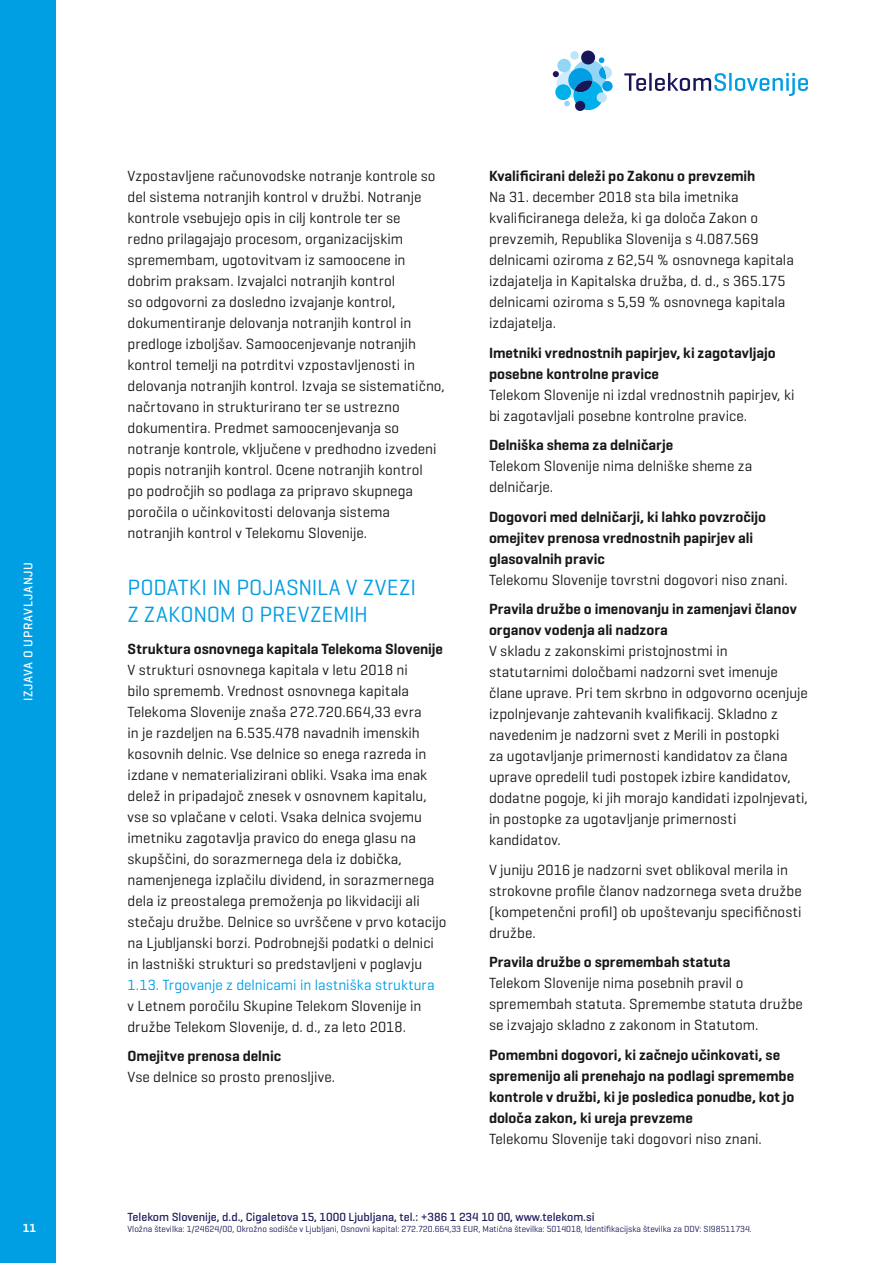
<style>
.page{position:relative;width:893px;height:1263px;background:#fff}
.page>*{position:absolute;margin:0;border:0;box-sizing:border-box;transform-origin:0 0}
.t1{font:22.5px/27px "Geogrotesque";color:#009ee3}
.t2{font:15px/21px "Geogrotesque";color:#181716}
.t3{font:600 15px/21px "Geogrotesque";color:#181716}
.t4{font:15px "Geogrotesque";color:#009ee3}
.t5{font:500 12.75px "Geogrotesque";letter-spacing:.055em;color:#fff}
.t6{font:500 12px "Geogrotesque";color:#1b1b5a}
.t7{font:600 12px "Geogrotesque";color:#fff}
.t8{font:9px "Geogrotesque";color:#1b1b5a}
</style>
<div class="page">
<div style="left:0;top:0;width:55px;height:1263px;background:#009ee3"></div>
<svg style="left:624px;top:73px;width:22px;height:18px"></svg>
<hr style="left:649px;top:73px;width:3px;height:18px;background:#1a1759">
<svg style="left:655px;top:73px;width:71px;height:18px"></svg>
<hr style="left:729px;top:73px;width:3px;height:18px;background:#009ee3">
<svg style="left:735px;top:73px;width:73px;height:23px"></svg>
<svg style="left:553px;top:51px;width:59px;height:59px"></svg>
<p class="t5" style="left:20px;top:701px;width:141px;rotate:-90deg">IZJAVA O UPRAVLJANJU</p>
<p class="t7" style="left:23px;top:1220px;width:15px">11</p>
<p class="t2" style="left:128px;top:165px;width:319px">Vzpostavljene računovodske notranje kontrole so del sistema notranjih kontrol v družbi. Notranje kontrole vsebujejo opis in cilj kontrole ter se<br>redno prilagajajo procesom, organizacijskim spremembam, ugotovitvam iz samoocene in dobrim praksam. Izvajalci notranjih kontrol<br>so odgovorni za dosledno izvajanje kontrol, dokumentiranje delovanja notranjih kontrol in predloge izboljšav. Samoocenjevanje notranjih kontrol temelji na potrditvi vzpostavljenosti in delovanja notranjih kontrol. Izvaja se sistematično, načrtovano in strukturirano ter se ustrezno dokumentira. Predmet samoocenjevanja so notranje kontrole, vključene v predhodno izvedeni popis notranjih kontrol. Ocene notranjih kontrol<br>po področjih so podlaga za pripravo skupnega poročila o učinkovitosti delovanja sistema notranjih kontrol v Telekomu Slovenije.</p>
<h1 class="t1" style="left:128px;top:573px;width:290px">PODATKI IN POJASNILA V ZVEZI<br>Z ZAKONOM O PREVZEMIH</h1>
<p class="t3" style="left:128px;top:638px;width:317px">Struktura osnovnega kapitala Telekoma Slovenije</p>
<p class="t2" style="left:128px;top:659px;width:320px">V strukturi osnovnega kapitala v letu 2018 ni<br>bilo sprememb. Vrednost osnovnega kapitala Telekoma Slovenije znaša 272.720.664,33 evra<br>in je razdeljen na 6.535.478 navadnih imenskih kosovnih delnic. Vse delnice so enega razreda in izdane v nematerializirani obliki. Vsaka ima enak delež in pripadajoč znesek v osnovnem kapitalu, vse so vplačane v celoti. Vsaka delnica svojemu imetniku zagotavlja pravico do enega glasu na skupščini, do sorazmernega dela iz dobička, namenjenega izplačilu dividend, in sorazmernega dela iz preostalega premoženja po likvidaciji ali stečaju družbe. Delnice so uvrščene v prvo kotacijo na Ljubljanski borzi. Podrobnejši podatki o delnici in lastniški strukturi so predstavljeni v poglavju</p>
<p class="t4" style="left:128px;top:975px;width:308px">1.13. Trgovanje z delnicami in lastniška struktura</p>
<p class="t2" style="left:128px;top:995px;width:295px">v Letnem poročilu Skupine Telekom Slovenije in družbe Telekom Slovenije, d. d., za leto 2018.</p>
<p class="t3" style="left:128px;top:1045px;width:155px">Omejitve prenosa delnic</p>
<p class="t2" style="left:128px;top:1066px;width:209px">Vse delnice so prosto prenosljive.</p>
<p class="t3" style="left:489px;top:166px;width:268px">Kvalificirani deleži po Zakonu o prevzemih</p>
<p class="t2" style="left:489px;top:186px;width:306px">Na 31. december 2018 sta bila imetnika kvalificiranega deleža, ki ga določa Zakon o prevzemih, Republika Slovenija s 4.087.569 delnicami oziroma z 62,54 % osnovnega kapitala izdajatelja in Kapitalska družba, d. d., s 365.175 delnicami oziroma s 5,59 % osnovnega kapitala izdajatelja.</p>
<p class="t3" style="left:489px;top:342px;width:288px">Imetniki vrednostnih papirjev, ki zagotavljajo posebne kontrolne pravice</p>
<p class="t2" style="left:489px;top:384px;width:307px">Telekom Slovenije ni izdal vrednostnih papirjev, ki bi zagotavljali posebne kontrolne pravice.</p>
<p class="t3" style="left:489px;top:435px;width:186px">Delniška shema za delničarje</p>
<p class="t2" style="left:489px;top:455px;width:265px">Telekom Slovenije nima delniške sheme za delničarje.</p>
<p class="t3" style="left:489px;top:506px;width:279px">Dogovori med delničarji, ki lahko povzročijo omejitev prenosa vrednostnih papirjev ali glasovalnih pravic</p>
<p class="t2" style="left:489px;top:569px;width:300px">Telekomu Slovenije tovrstni dogovori niso znani.</p>
<p class="t3" style="left:489px;top:599px;width:309px">Pravila družbe o imenovanju in zamenjavi članov organov vodenja ali nadzora</p>
<p class="t2" style="left:489px;top:640px;width:320px">V skladu z zakonskimi pristojnostmi in statutarnimi določbami nadzorni svet imenuje člane uprave. Pri tem skrbno in odgovorno ocenjuje izpolnjevanje zahtevanih kvalifikacij. Skladno z navedenim je nadzorni svet z Merili in postopki<br>za ugotavljanje primernosti kandidatov za člana uprave opredelil tudi postopek izbire kandidatov, dodatne pogoje, ki jih morajo kandidati izpolnjevati, in postopke za ugotavljanje primernosti kandidatov.</p>
<p class="t2" style="left:489px;top:859px;width:314px">V juniju 2016 je nadzorni svet oblikoval merila in strokovne profile članov nadzornega sveta družbe (kompetenčni profil) ob upoštevanju specifičnosti družbe.</p>
<p class="t3" style="left:489px;top:952px;width:243px">Pravila družbe o spremembah statuta</p>
<p class="t2" style="left:489px;top:972px;width:315px">Telekom Slovenije nima posebnih pravil o spremembah statuta. Spremembe statuta družbe se izvajajo skladno z zakonom in Statutom.</p>
<p class="t3" style="left:489px;top:1044px;width:307px">Pomembni dogovori, ki začnejo učinkovati, se spremenijo ali prenehajo na podlagi spremembe kontrole v družbi, ki je posledica ponudbe, kot jo določa zakon, ki ureja prevzeme</p>
<p class="t2" style="left:489px;top:1128px;width:274px">Telekomu Slovenije taki dogovori niso znani.</p>
<p class="t6" style="left:128px;top:1210px;width:468px">Telekom Slovenije, d.d., Cigaletova 15, 1000 Ljubljana, tel.: +386 1 234 10 00, www.telekom.si</p>
<p class="t8" style="left:128px;top:1223px;width:626px">Vložna številka: 1/24624/00, Okrožno sodišče v Ljubljani, Osnovni kapital: 272.720.664,33 EUR, Matična številka: 5014018, Identifikacijska številka za DDV: SI98511734.</p>
</div>
